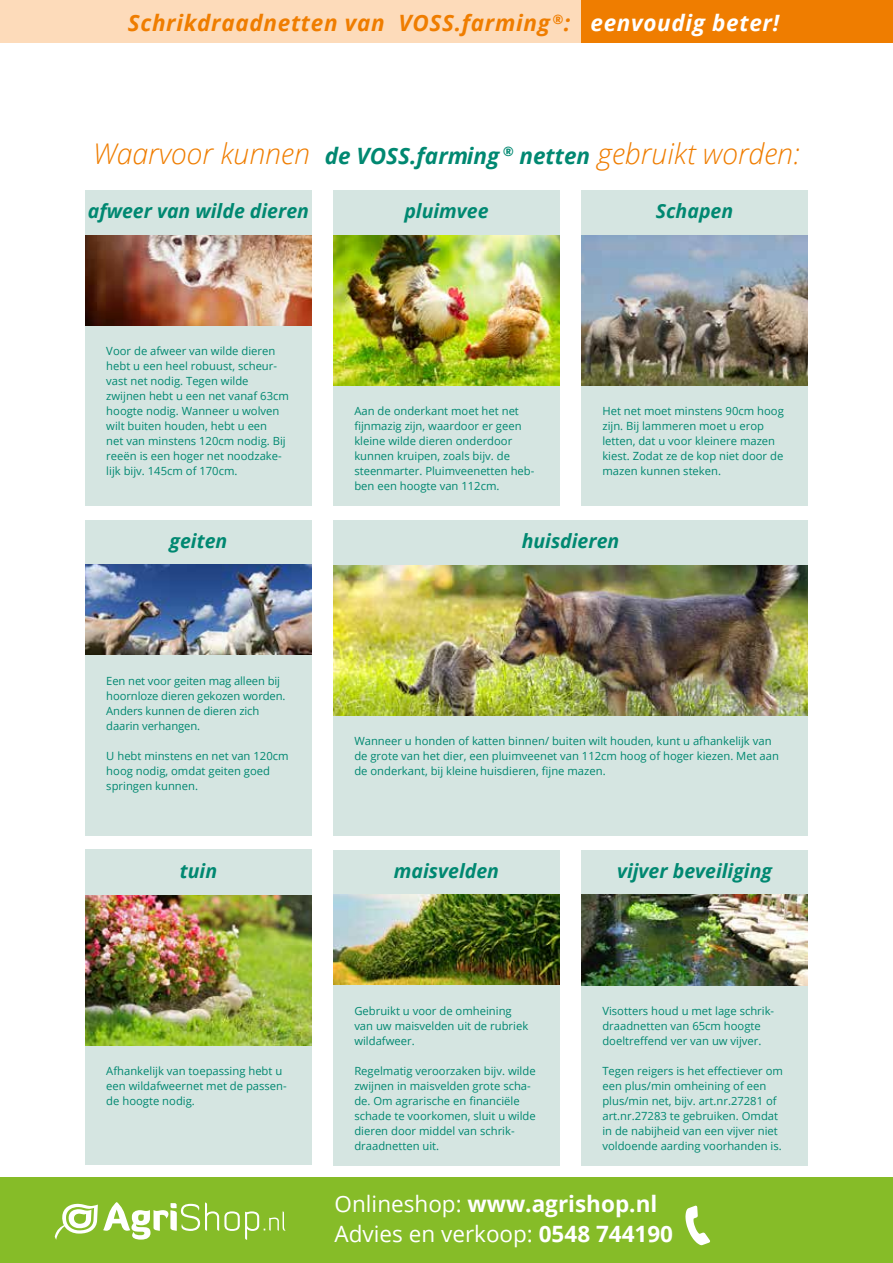
<style>
.page{position:relative;width:893px;height:1263px;background:#fff}
.page>*{position:absolute;margin:0;border:0;box-sizing:border-box;transform-origin:0 0}
.t1{font:italic 300 28.5px "Open Sans";color:#ef7d00}
.t2{font:22.5px/30px "Open Sans";color:#fff}
.t3{font:italic 700 22.5px "Open Sans";letter-spacing:.03em;color:#ef7d00}
.t4{font:700 22.5px/30px "Open Sans";color:#fff}
.t5{font:italic 700 19.5px "Open Sans";color:#008871}
.t6{font:11.25px/15px "Open Sans";color:#008871}
.s1{color:#fff}
.s2{font-weight:700;font-size:22.5px;color:#008871}
.s3{font-weight:700}
.s4{font-weight:400}
</style>
<div class="page">
<div style="left:85px;top:190px;width:227px;height:315px;background:#d5e5e1"></div>
<div style="left:85px;top:520px;width:227px;height:315px;background:#d5e5e1"></div>
<div style="left:85px;top:850px;width:227px;height:315px;background:#d5e5e1"></div>
<div style="left:333px;top:190px;width:227px;height:315px;background:#d5e5e1"></div>
<div style="left:333px;top:850px;width:227px;height:315px;background:#d5e5e1"></div>
<div style="left:333px;top:520px;width:475px;height:315px;background:#d5e5e1"></div>
<div style="left:581px;top:190px;width:227px;height:315px;background:#d5e5e1"></div>
<div style="left:581px;top:850px;width:227px;height:315px;background:#d5e5e1"></div>
<img style="left:85px;top:235px;width:227px;height:90px">
<img style="left:85px;top:565px;width:227px;height:90px">
<img style="left:85px;top:895px;width:227px;height:150px">
<img style="left:333px;top:235px;width:227px;height:150px">
<img style="left:333px;top:895px;width:227px;height:90px">
<img style="left:333px;top:565px;width:475px;height:150px">
<img style="left:581px;top:235px;width:227px;height:150px">
<img style="left:581px;top:895px;width:227px;height:90px">
<div style="left:0;top:0;width:893px;height:43px;background:#fddbba"></div>
<div style="left:581px;top:0;width:312px;height:43px;background:#ef7d00"></div>
<div style="left:0;top:1177px;width:893px;height:86px;background:#86bc28"></div>
<svg style="left:685px;top:1205px;width:25px;height:40px"></svg>
<svg style="left:55px;top:1202px;width:231px;height:38px"></svg>
<h2 class="t3" style="left:128px;top:7px;width:653px">Schrikdraadnetten van VOSS.farming <sup>®</sup>: <span class="s1">eenvoudig beter!</span></h2>
<h1 class="t1" style="left:93px;top:134px;width:708px">Waarvoor kunnen <span class="s2">de VOSS.farming</span> <sup>®</sup> <span class="s2">netten</span> gebruikt worden:</h1>
<h3 class="t5" style="left:88px;top:197px;width:223px">afweer van wilde dieren</h3>
<h3 class="t5" style="left:404px;top:197px;width:86px">pluimvee</h3>
<h3 class="t5" style="left:656px;top:197px;width:79px">Schapen</h3>
<p class="t6" style="left:106px;top:343px;width:184px">Voor de afweer van wilde dieren hebt u een heel robuust, scheur&shy;vast net nodig. Tegen wilde zwijnen hebt u een net vanaf 63cm hoogte nodig. Wanneer u wolven wilt buiten houden, hebt u een<br>net van minstens 120cm nodig. Bij reeën is een hoger net noodzake&shy;lijk bijv. 145cm of 170cm.</p>
<h3 class="t5" style="left:170px;top:527px;width:59px">geiten</h3>
<p class="t6" style="left:354px;top:403px;width:182px">Aan de onderkant moet het net fijnmazig zijn, waardoor er geen kleine wilde dieren onderdoor kunnen kruipen, zoals bijv. de steenmarter. Pluimveenetten heb&shy;ben een hoogte van 112cm.</p>
<p class="t6" style="left:602px;top:403px;width:183px">Het net moet minstens 90cm hoog zijn. Bij lammeren moet u erop letten, dat u voor kleinere mazen kiest. Zodat ze de kop niet door de mazen kunnen steken.</p>
<h3 class="t5" style="left:522px;top:527px;width:99px">huisdieren</h3>
<p class="t6" style="left:106px;top:673px;width:181px">Een net voor geiten mag alleen bij hoornloze dieren gekozen worden.<br>Anders kunnen de dieren zich daarin verhangen.</p>
<p class="t6" style="left:106px;top:748px;width:184px">U hebt minstens en net van 120cm hoog nodig, omdat geiten goed springen kunnen.</p>
<h3 class="t5" style="left:180px;top:857px;width:39px">tuin</h3>
<p class="t6" style="left:354px;top:733px;width:426px">Wanneer u honden of katten binnen/ buiten wilt houden, kunt u afhankelijk van de grote van het dier, een pluimveenet van 112cm hoog of hoger kiezen. Met aan de onderkant, bij kleine huisdieren, fijne mazen.</p>
<h3 class="t5" style="left:394px;top:857px;width:107px">maisvelden</h3>
<h3 class="t5" style="left:617px;top:857px;width:157px">vijver beveiliging</h3>
<p class="t6" style="left:106px;top:1063px;width:182px">Afhankelijk van toepassing hebt u een wildafweernet met de passen&shy;de hoogte nodig.</p>
<p class="t6" style="left:354px;top:1003px;width:175px">Gebruikt u voor de omheining van uw maisvelden uit de rubriek wildafweer.</p>
<p class="t6" style="left:354px;top:1063px;width:183px">Regelmatig veroorzaken bijv. wilde zwijnen in maisvelden grote scha&shy;de. Om agrarische en financiële schade te voorkomen, sluit u wilde dieren door middel van schrik&shy;draadnetten uit.</p>
<p class="t6" style="left:602px;top:1003px;width:173px">Visotters houd u met lage schrik&shy;draadnetten van 65cm hoogte doeltreffend ver van uw vijver.</p>
<p class="t6" style="left:602px;top:1063px;width:182px">Tegen reigers is het effectiever om een plus/min omheining of een plus/min net, bijv. art.nr.27281 of art.nr.27283 te gebruiken. Omdat in de nabijheid van een vijver niet voldoende aarding voorhanden is.</p>
<h2 class="t2" style="left:335px;top:1188px;width:340px">Onlineshop: <span class="s3">www.agrishop.nl<br></span>Advies en verkoop: <span class="s3">0548 744190</span></h2>
<h2 class="t4" style="left:334px;top:1189px;width:443px;text-indent:197px">weidezau .info<br><span class="s4">Fachberatung und Verkauf:</span> 04847 – 80680</h2>
</div>
